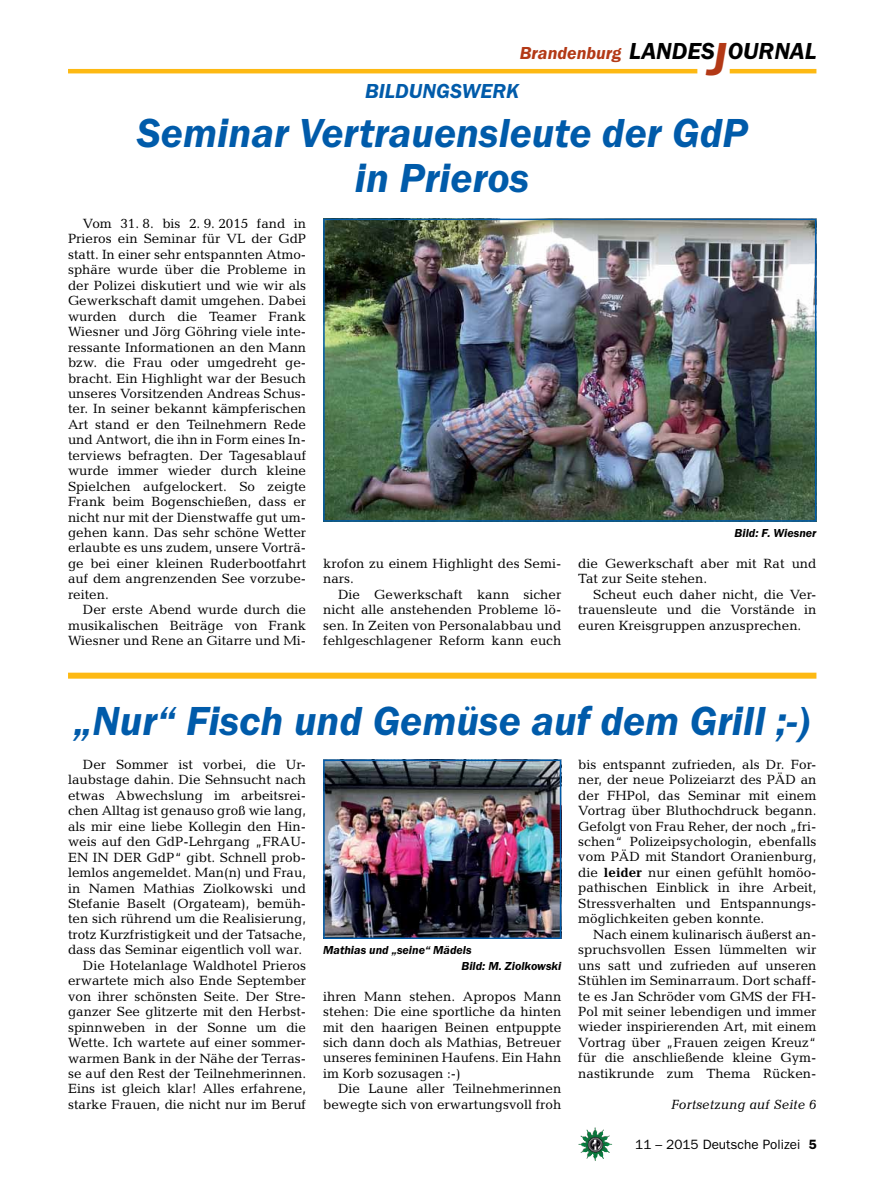
<style>
.page{position:relative;width:893px;height:1191px;background:#fff}
.page>*{position:absolute;margin:0;border:0;box-sizing:border-box;transform-origin:0 0}
.t1{font:italic 600 42px/45px "Franklin Gothic Itc T";color:#005baa;text-align:center}
.t2{font:italic 600 24px "Franklin Gothic Itc T";color:#000}
.t3{font:italic 600 21px "Franklin Gothic Itc T";color:#005baa}
.t4{font:italic 600 18px "Franklin Gothic Itc T";color:#b33916}
.t5{font:13.5px/15.5px "Candida";color:#000;text-align:justify}
.t6{font:13.5px "Franklin Gothic";color:#000}
.t7{font:italic 13.5px "Candida";color:#000}
.t8{font:italic 600 12px/15.5px "Franklin Gothic Itc T";color:#000}
.s1{font-size:48px;color:#b33916}
.s2{font-weight:700}
.s3{font-weight:600}
</style>
<div class="page">
<img style="left:578px;top:1127px;width:17px;height:25px">
<hr style="left:730px;top:69px;width:86px;height:4px;background:#fdb913">
<hr style="left:68px;top:69px;width:629px;height:4px;background:#fdb913">
<img style="left:326px;top:222px;width:487px;height:296px">
<div style="left:323px;top:219px;width:493px;height:302px;border:2px solid #005baa"></div>
<div style="left:68px;top:672px;width:748px;height:6px;background:#fdb913"></div>
<img style="left:326px;top:762px;width:232px;height:174px">
<div style="left:323px;top:759px;width:238px;height:180px;border:2px solid #005baa"></div>
<h3 class="t4" style="left:520px;top:42px;width:103px">Brandenburg</h3>
<h3 class="t3" style="left:365px;top:79px;width:34px">Bildungs</h3>
<h3 class="t3" style="left:462px;top:79px;width:59px">wer k</h3>
<h2 class="t2" style="left:629px;top:37px;width:189px">LANDES<span class="s1">J</span>OURNAL</h2>
<h1 class="t1" style="left:137px;top:110px;width:612px">Seminar Vertrauensleute der GdP in Prieros</h1>
<p class="t5" style="left:68px;top:216px;width:240px;text-indent:15px">Vom 31. 8. bis 2. 9. 2015 fand in Prieros ein Seminar für VL der GdP statt. In einer sehr entspannten Atmo&shy;sphäre wurde über die Probleme in der Polizei diskutiert und wie wir als Gewerkschaft damit umgehen. Dabei wurden durch die Teamer Frank Wiesner und Jörg Göhring viele inte&shy;ressante Informationen an den Mann bzw. die Frau oder umgedreht ge&shy;bracht. Ein Highlight war der Besuch unseres Vorsitzenden Andreas Schus&shy;ter. In seiner bekannt kämpferischen Art stand er den Teilnehmern Rede und Antwort, die ihn in Form eines In&shy;terviews befragten. Der Tagesablauf wurde immer wieder durch kleine Spielchen aufgelockert. So zeigte Frank beim Bogenschießen, dass er nicht nur mit der Dienstwaffe gut um&shy;gehen kann. Das sehr schöne Wetter erlaubte es uns zudem, unsere Vorträ&shy;ge bei einer kleinen Ruderbootfahrt auf dem angrenzenden See vorzube&shy;reiten.</p>
<p class="t5" style="left:68px;top:602px;width:240px;text-indent:15px">Der erste Abend wurde durch die musikalischen Beiträge von Frank Wiesner und Rene an Gitarre und Mi-</p>
<p class="t5" style="left:323px;top:556px;width:240px">krofon zu einem Highlight des Semi&shy;nars.</p>
<p class="t5" style="left:323px;top:586px;width:240px;text-indent:15px">Die Gewerkschaft kann sicher nicht alle anstehenden Probleme lö&shy;sen. In Zeiten von Personalabbau und fehlgeschlagener Reform kann euch</p>
<p class="t8" style="left:735px;top:525px;width:83px">Bild: F. Wiesner</p>
<p class="t5" style="left:578px;top:556px;width:240px">die Gewerkschaft aber mit Rat und<br>Tat zur Seite stehen.</p>
<p class="t5" style="left:578px;top:586px;width:240px;text-indent:15px">Scheut euch daher nicht, die Ver&shy;trauensleute und die Vorstände in euren Kreisgruppen anzusprechen.</p>
<h1 class="t1" style="left:74px;top:698px;width:738px">„Nur“ Fisch und Gemüse auf dem Grill ;-)</h1>
<p class="t5" style="left:83px;top:756px;width:225px">Der Sommer ist vorbei, die Ur-</p>
<p class="t5" style="left:68px;top:772px;width:240px">laubstage dahin. Die Sehnsucht nach</p>
<p class="t5" style="left:68px;top:787px;width:240px">etwas Abwechslung im arbeitsrei-</p>
<p class="t5" style="left:68px;top:803px;width:240px">chen Alltag ist genauso groß wie lang,</p>
<p class="t5" style="left:68px;top:818px;width:240px">als mir eine liebe Kollegin den Hin-</p>
<p class="t5" style="left:68px;top:834px;width:240px">weis auf den GdP-Lehrgang „FRAU-</p>
<p class="t5" style="left:68px;top:849px;width:240px">EN IN DER GdP“ gibt. Schnell prob-</p>
<p class="t5" style="left:68px;top:865px;width:240px">lemlos angemeldet. Man(n) und Frau,</p>
<p class="t5" style="left:68px;top:880px;width:240px">in Namen Mathias Ziolkowski und</p>
<p class="t5" style="left:68px;top:895px;width:240px">Stefanie Baselt (Orgateam), bemüh-</p>
<p class="t5" style="left:68px;top:911px;width:240px">ten sich rührend um die Realisierung,</p>
<p class="t5" style="left:68px;top:926px;width:240px">trotz Kurzfristigkeit und der Tatsache,</p>
<p class="t5" style="left:68px;top:942px;width:236px">dass das Seminar eigentlich voll war.</p>
<p class="t5" style="left:83px;top:957px;width:225px">Die Hotelanlage Waldhotel Prieros</p>
<p class="t5" style="left:68px;top:973px;width:240px">erwartete mich also Ende September</p>
<p class="t5" style="left:68px;top:988px;width:240px">von ihrer schönsten Seite. Der Stre-</p>
<p class="t5" style="left:68px;top:1003px;width:240px">ganzer See glitzerte mit den Herbst-</p>
<p class="t5" style="left:68px;top:1019px;width:240px">spinnweben in der Sonne um die</p>
<p class="t5" style="left:68px;top:1034px;width:240px">Wette. Ich wartete auf einer sommer-</p>
<p class="t5" style="left:68px;top:1050px;width:240px">warmen Bank in der Nähe der Terras-</p>
<p class="t5" style="left:68px;top:1065px;width:240px">se auf den Rest der Teilnehmerinnen.</p>
<p class="t5" style="left:68px;top:1081px;width:240px">Eins ist gleich klar! Alles erfahrene,</p>
<p class="t5" style="left:68px;top:1096px;width:240px">starke Frauen, die nicht nur im Beruf</p>
<p class="t5" style="left:578px;top:756px;width:240px">bis entspannt zufrieden, als Dr. For&shy;ner, der neue Polizeiarzt des PÄD an der FHPol, das Seminar mit einem Vortrag über Bluthochdruck begann.<br>Gefolgt von Frau Reher, der noch „fri&shy;schen“ Polizeipsychologin, ebenfalls vom PÄD mit Standort Oranienburg, die <span class="s2">leider</span> nur einen gefühlt homöo&shy;pathischen Einblick in ihre Arbeit, Stressverhalten und Entspannungs&shy;möglichkeiten geben konnte.</p>
<p class="t5" style="left:578px;top:926px;width:240px;text-indent:15px">Nach einem kulinarisch äußerst an&shy;spruchsvollen Essen lümmelten wir uns satt und zufrieden auf unseren Stühlen im Seminarraum. Dort schaff&shy;te es Jan Schröder vom GMS der FH-Pol mit seiner lebendigen und immer wieder inspirierenden Art, mit einem Vortrag über „Frauen zeigen Kreuz“ für die anschließende kleine Gym&shy;nastikrunde zum Thema Rücken-</p>
<p class="t7" style="left:671px;top:1096px;width:147px">Fortsetzung auf Seite 6</p>
<p class="t8" style="left:461px;top:942px;width:101px;text-indent:-138px">Mathias und „seine“ Mädels<br>Bild: M. Ziolkowski</p>
<p class="t5" style="left:323px;top:988px;width:240px">ihren Mann stehen. Apropos Mann stehen: Die eine sportliche da hinten mit den haarigen Beinen entpuppte sich dann doch als Mathias, Betreuer unseres femininen Haufens. Ein Hahn im Korb sozusagen :-)</p>
<p class="t5" style="left:323px;top:1081px;width:240px;text-align:right">Die Laune aller Teilnehmerinnen bewegte sich von erwartungsvoll froh</p>
<p class="t6" style="left:635px;top:1136px;width:183px">11 – 2015 Deutsche Polizei <span class="s3">5</span></p>
</div>
